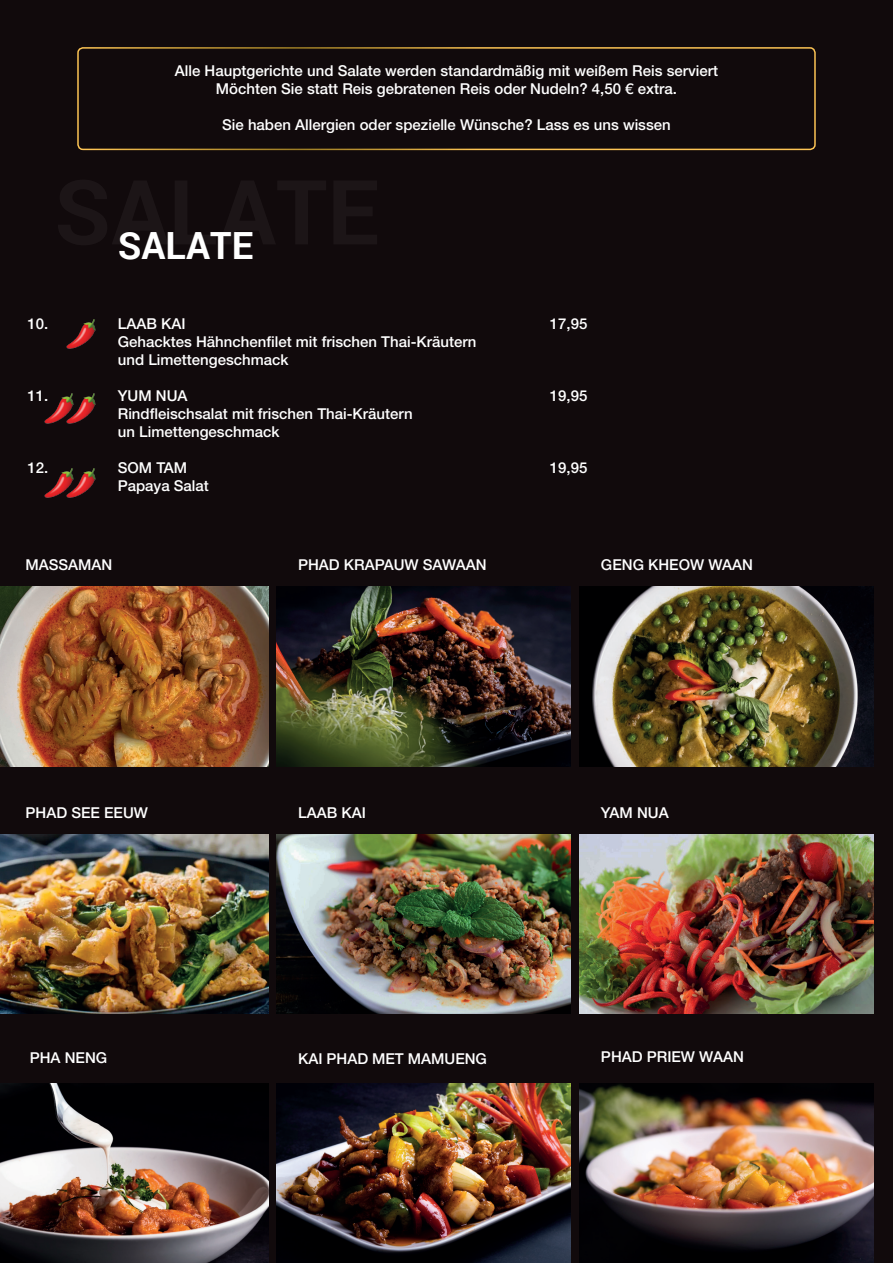
<style>
.page{position:relative;width:893px;height:1263px;background:#110a0c}
.page>*{position:absolute;margin:0;border:0;box-sizing:border-box;transform-origin:0 0}
.t1{font:700 90px "Roboto";color:#fff}
.t2{font:700 37.5px "Roboto";color:#fff}
.t3{font:500 15px/18px "Helvetica Neue LT Std";color:#fff}
</style>
<div class="page">
<img style="left:66px;top:319px;width:30px;height:30px">
<div style="left:77px;top:47px;width:739px;height:103px;border:2px solid #fff;border-radius:5px"></div>
<img style="left:277px;top:1083px;width:294px;height:180px">
<img style="left:580px;top:834px;width:294px;height:180px">
<img style="left:277px;top:834px;width:294px;height:180px">
<img style="left:0;top:834px;width:268px;height:180px">
<img style="left:580px;top:1083px;width:294px;height:180px">
<img style="left:0;top:1083px;width:268px;height:180px">
<img style="left:580px;top:587px;width:294px;height:179px">
<img style="left:277px;top:587px;width:294px;height:179px">
<img style="left:0;top:587px;width:268px;height:179px">
<img style="left:78px;top:468px;width:18px;height:28px">
<img style="left:44px;top:468px;width:34px;height:30px">
<img style="left:78px;top:393px;width:18px;height:29px">
<img style="left:44px;top:393px;width:34px;height:31px">
<p class="t3" style="left:175px;top:61px;width:545px;text-align:center">Alle Hauptgerichte und Salate werden standardmäßig mit weißem Reis serviert<br>Möchten Sie statt Reis gebratenen Reis oder Nudeln? 4,50 € extra.</p>
<p class="t3" style="left:222px;top:115px;width:450px">Sie haben Allergien oder spezielle Wünsche? Lass es uns wissen</p>
<h1 class="t1" style="left:54px;top:149px;width:327px">SALATE</h1>
<h2 class="t2" style="left:118px;top:219px;width:137px">SALATE</h2>
<p class="t3" style="left:28px;top:315px;width:22px">10.</p>
<p class="t3" style="left:28px;top:387px;width:22px">11.</p>
<p class="t3" style="left:28px;top:459px;width:22px">12.</p>
<p class="t3" style="left:118px;top:315px;width:69px">LAAB KAI</p>
<p class="t3" style="left:550px;top:315px;width:39px">17,95</p>
<p class="t3" style="left:118px;top:333px;width:360px">Gehacktes Hähnchenfilet mit frischen Thai-Kräutern und Limettengeschmack</p>
<p class="t3" style="left:118px;top:387px;width:71px">YUM NUA</p>
<p class="t3" style="left:550px;top:387px;width:39px">19,95</p>
<p class="t3" style="left:118px;top:405px;width:296px">Rindfleischsalat mit frischen Thai-Kräutern un Limettengeschmack</p>
<p class="t3" style="left:118px;top:459px;width:71px">SOM TAM</p>
<p class="t3" style="left:550px;top:459px;width:39px">19,95</p>
<p class="t3" style="left:118px;top:477px;width:93px">Papaya Salat</p>
<p class="t3" style="left:26px;top:556px;width:88px">MASSAMAN</p>
<p class="t3" style="left:298px;top:556px;width:190px">PHAD KRAPAUW SAWAAN</p>
<p class="t3" style="left:601px;top:556px;width:154px">GENG KHEOW WAAN</p>
<p class="t3" style="left:26px;top:803px;width:124px">PHAD SEE EEUW</p>
<p class="t3" style="left:298px;top:803px;width:69px">LAAB KAI</p>
<p class="t3" style="left:601px;top:803px;width:69px">YAM NUA</p>
<p class="t3" style="left:30px;top:1048px;width:79px">PHA NENG</p>
<p class="t3" style="left:601px;top:1047px;width:144px">PHAD PRIEW WAAN</p>
<p class="t3" style="left:298px;top:1049px;width:190px">KAI PHAD MET MAMUENG</p>
</div>
